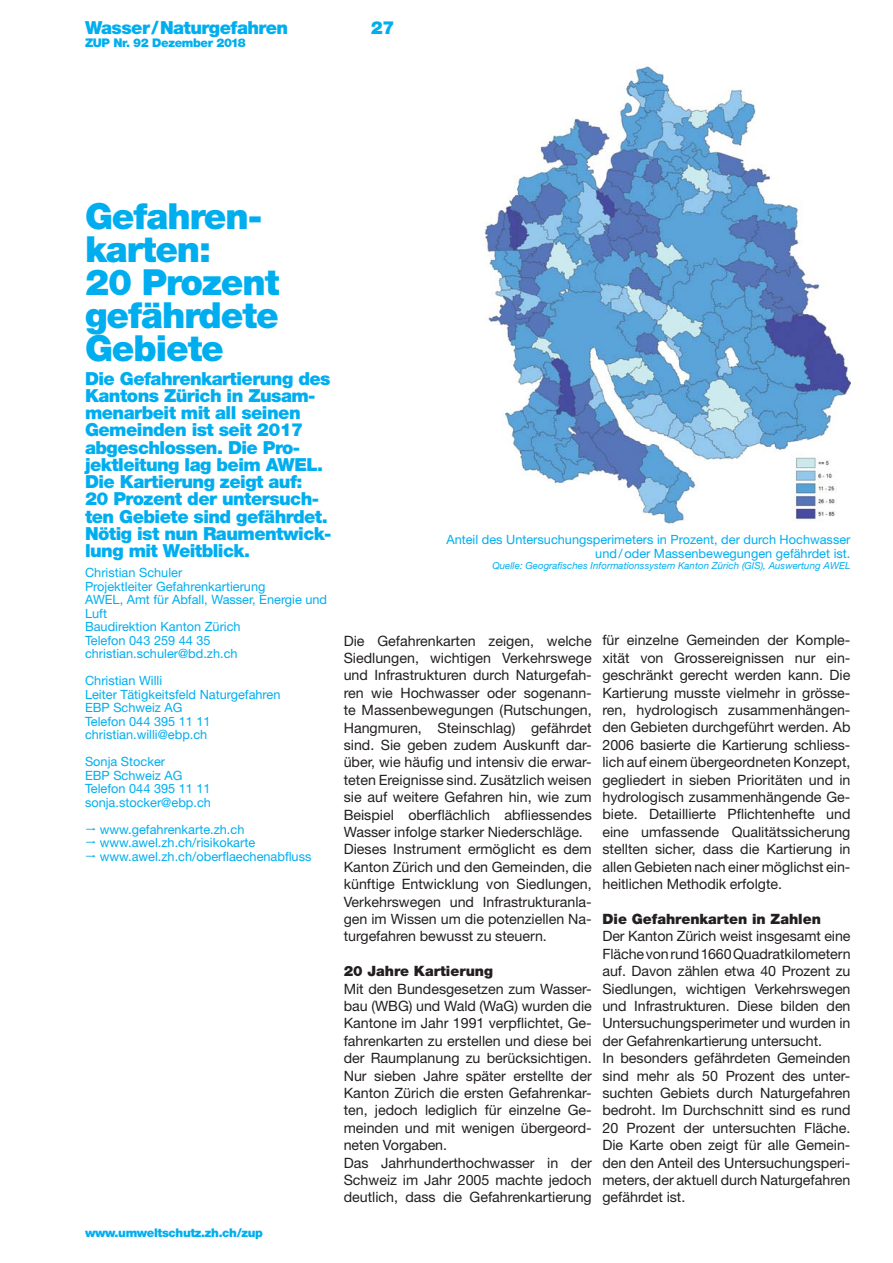
<style>
.page{position:relative;width:893px;height:1263px;background:#fff}
.page>*{position:absolute;margin:0;border:0;box-sizing:border-box;transform-origin:0 0}
.t1{font:900 36px/33px "Helvetica Neue LT Std";letter-spacing:-.03em;color:#00aeef}
.t2{font:900 18px/17.2px "Helvetica Neue LT Std";letter-spacing:-.03em;color:#00aeef}
.t3{font:14.25px/17.4px "Helvetica Neue LT Std";color:#231f20}
.t4{font:900 14.25px "Helvetica Neue LT Std";color:#231f20}
.t5{font:12.75px/13.5px "Helvetica Neue LT Std";color:#00aeef}
.t6{font:900 12px "Helvetica Neue LT Std";letter-spacing:-.03em;color:#00aeef}
.t7{font:italic 9.75px "Helvetica Neue LT Std";color:#00aeef}
</style>
<div class="page">
<img style="left:484px;top:66px;width:366px;height:458px">
<p class="t2" style="left:85px;top:21px;width:205px">Wasser / Naturgefahren</p>
<p class="t2" style="left:371px;top:21px;width:25px">27</p>
<p class="t6" style="left:85px;top:38px;width:162px">ZUP Nr. 92 Dezember 2018</p>
<h1 class="t1" style="left:85px;top:204px;width:196px">Gefahren&shy;karten:<br>20 Prozent gefährdete<br>Gebiete</h1>
<p class="t2" style="left:85px;top:372px;width:248px">Die Gefahrenkartierung des<br>Kantons Zürich in Zusam&shy;menarbeit mit all seinen<br>Gemeinden ist seit 2017 abgeschlossen. Die Pro&shy;jektleitung lag beim AWEL.<br>Die Kartierung zeigt auf:<br>20 Prozent der untersuch&shy;ten Gebiete sind gefährdet.<br>Nötig ist nun Raumentwick&shy;lung mit Weitblick.</p>
<p class="t5" style="left:85px;top:567px;width:244px">Christian Schuler<br>Projektleiter Gefahrenkartierung<br>AWEL, Amt für Abfall, Wasser, Energie und<br>Luft<br>Baudirektion Kanton Zürich<br>Telefon 043 259 44 35 christian.schuler@bd.zh.ch</p>
<p class="t5" style="left:85px;top:675px;width:197px">Christian Willi<br>Leiter Tätigkeitsfeld Naturgefahren<br>EBP Schweiz AG<br>Telefon 044 395 11 11 christian.willi@ebp.ch</p>
<p class="t5" style="left:85px;top:756px;width:127px">Sonja Stocker<br>EBP Schweiz AG<br>Telefon 044 395 11 11 sonja.stocker@ebp.ch</p>
<p class="t5" style="left:85px;top:824px;width:161px">● www.gefahrenkarte.zh.ch</p>
<p class="t5" style="left:85px;top:837px;width:172px">● www.awel.zh.ch/risikokarte</p>
<p class="t5" style="left:85px;top:851px;width:228px">● www.awel.zh.ch/oberflaechenabfluss</p>
<p class="t6" style="left:85px;top:1229px;width:179px">www.umweltschutz.zh.ch/zup</p>
<p class="t5" style="left:446px;top:534px;width:406px;text-align:right">Anteil des Untersuchungsperimeters in Prozent, der durch Hochwasser und / oder Massenbewegungen gefährdet ist.</p>
<p class="t7" style="left:492px;top:560px;width:360px">Quelle: Geografisches Informationssystem Kanton Zürich (GIS), Auswertung AWEL</p>
<p class="t3" style="left:344px;top:633px;width:250px">Die Gefahrenkarten zeigen, welche Sied lungen, wichtigen Verkehrswege und Infrastrukturen durch Naturgefah&shy;ren wie Hochwasser oder sogenann&shy;te Massenbewegungen (Rutschungen, Hangmuren, Steinschlag) gefährdet sind. Sie geben zudem Auskunft da r&shy;über, wie häufig und intensiv die erwar&shy;teten Ereignisse sind. Zusätzlich weisen sie auf weitere Gefahren hin, wie zum Beispiel oberflächlich abfliessendes Wasser infolge starker Niederschläge.<br>Dieses Instrument ermöglicht es dem Kanton Zürich und den Gemeinden, die künftige Entwicklung von Siedlungen, Verkehrswegen und Infrastrukturanla&shy;gen im Wissen um die potenziellen Na&shy;turgefahren bewusst zu steuern.</p>
<p class="t4" style="left:344px;top:966px;width:151px">20 Jahre Kartierung</p>
<p class="t3" style="left:344px;top:981px;width:250px">Mit den Bundesgesetzen zum Wasser&shy;bau (WBG) und Wald (WaG) wurden die Kantone im Jahr 1991 verpflichtet, Ge&shy;fahrenkarten zu erstellen und diese bei der Raumplanung zu berücksichtigen.<br>Nur sieben Jahre später erstellte der Kanton Zürich die ersten Gefahrenkar&shy;ten, jedoch lediglich für einzelne Ge&shy;meinden und mit wenigen übergeord&shy;neten Vorgaben.<br>Das Jahrhunderthochwasser in der Schweiz im Jahr 2005 machte jedoch deutlich, dass die Gefahrenkartierung</p>
<p class="t3" style="left:602px;top:633px;width:250px;text-align:justify">für einzelne Gemeinden der Komple&shy;xität von Grossereignissen nur ein&shy;geschränkt gerecht werden kann. Die Kartierung musste vielmehr in grösse&shy;ren, hydrologisch zusammenhängen&shy;den Gebieten durchgeführt werden. Ab 2006 basierte die Kartierung schliess&shy;lich auf einem übergeordneten Konzept, gegliedert in sieben Prioritäten und in hydrologisch zusammenhängende Ge&shy;biete. Detaillierte Pflichtenhefte und eine umfassende Qualitätssicherung stellten sicher, dass die Kartierung in allen Gebieten nach einer möglichst ein&shy;heitlichen Methodik erfolgte.</p>
<p class="t4" style="left:602px;top:914px;width:220px">Die Gefahrenkarten in Zahlen</p>
<p class="t3" style="left:602px;top:929px;width:250px">Der Kanton Zürich weist insgesamt eine Fläche von rund 1660 Quadratkilometern auf. Davon zählen etwa 40 Prozent zu Siedlungen, wichtigen Verkehrs wegen und Infrastrukturen. Diese bilden den Untersuchungsperimeter und wurden in der Gefahrenkartierung untersucht.<br>In besonders gefährdeten Gemeinden sind mehr als 50 Prozent des unter&shy;suchten Gebiets durch Naturgefahren bedroht. Im Durchschnitt sind es rund 20 Prozent der untersuchten Fläche.<br>Die Karte oben zeigt für alle Gemein&shy;den den Anteil des Untersuchungsperi&shy;meters, der aktuell durch Naturgefahren gefährdet ist.</p>
</div>
